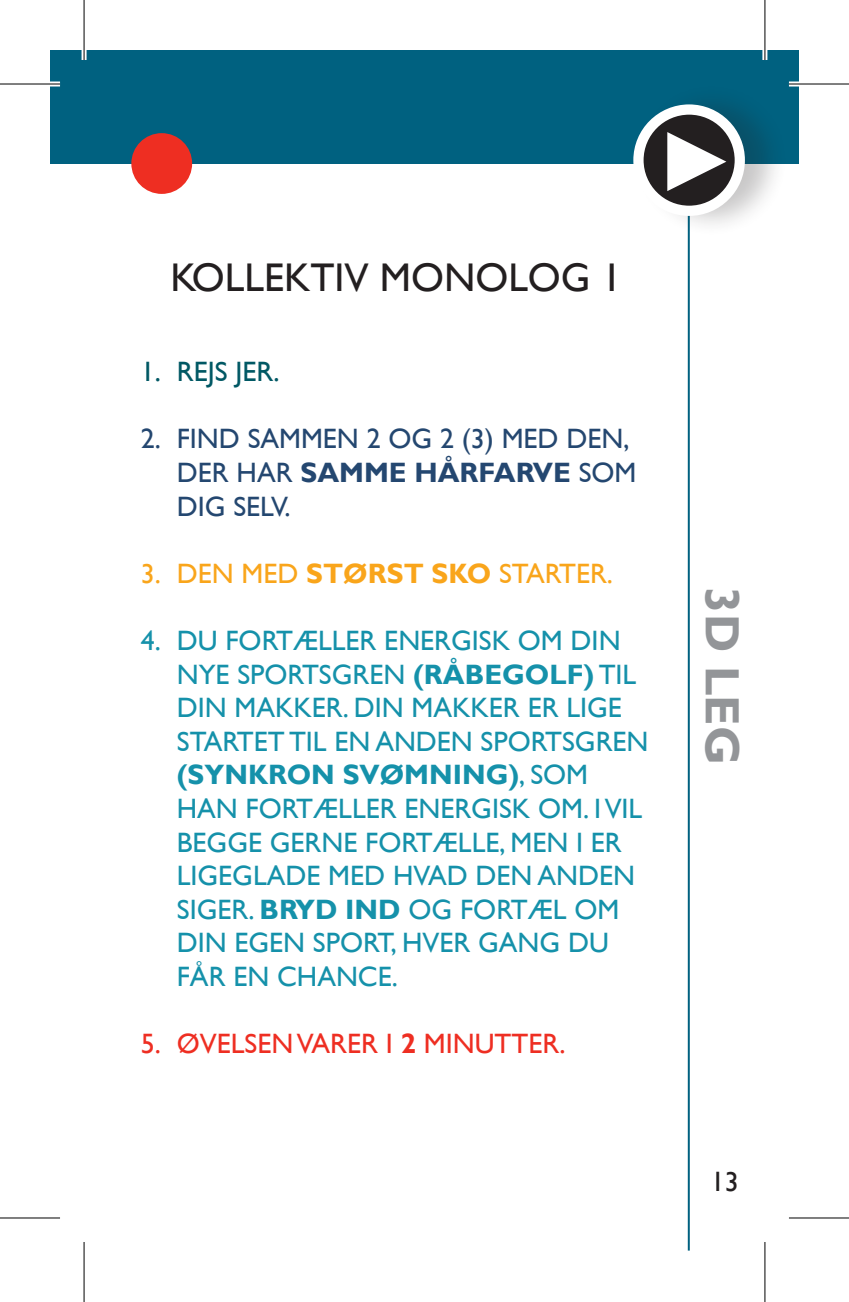
<style>
.page{position:relative;width:849px;height:1302px;background:#fff}
.page>*{position:absolute;margin:0;border:0;box-sizing:border-box;transform-origin:0 0}
.t1{font:700 48px "Gill Sans";color:#939598}
.t2{font:40px "Gill Sans";color:#231f20}
.t3{font:28px/33.6px "Gill Sans";color:#1591aa}
.t4{font:28px/33.6px "Gill Sans";color:#244770}
.t5{font:28px "Gill Sans";color:#f9a51b}
.t6{font:28px "Gill Sans";color:#ee2e22}
.t7{font:700 28px "Gill Sans";color:#1591aa}
.t8{font:28px "Gill Sans";color:#005864}
.t9{font:28px "Gill Sans";color:#231f20}
.s1{font-weight:700}
</style>
<div class="page">
<div style="left:50px;top:50px;width:748px;height:113px;background:#006180"></div>
<hr style="left:687px;top:204px;width:2px;height:1046px;background:#006180">
<div style="left:131px;top:133px;width:61px;height:61px;background:#ee2e22;border-radius:50%"></div>
<div style="left:634px;top:82px;width:164px;height:173px;background:#231f20;opacity:.25"></div>
<svg style="left:638px;top:110px;width:101px;height:101px;background:#524e4f"></svg>
<div style="left:633px;top:104px;width:111px;height:112px;border:10px solid #fff;border-radius:50%"></div>
<svg style="left:667px;top:132px;width:59px;height:59px"></svg>
<div style="left:0;top:82px;width:60px;height:5px;background:#fff"></div>
<div style="left:788px;top:82px;width:60px;height:5px;background:#fff"></div>
<hr style="left:82px;top:0;width:4px;height:60px;background:#fff">
<svg style="left:762px;top:0;width:5px;height:60px"></svg>
<svg style="left:765px;top:1242px;width:1px;height:60px"></svg>
<hr style="left:0;top:83px;width:60px;height:2px;background:#000">
<hr style="left:788px;top:83px;width:60px;height:2px;background:#000">
<hr style="left:0;top:1217px;width:60px;height:2px;background:#000">
<hr style="left:788px;top:1217px;width:60px;height:2px;background:#000">
<hr style="left:83px;top:0;width:2px;height:60px;background:#000">
<hr style="left:83px;top:1242px;width:2px;height:60px;background:#000">
<hr style="left:764px;top:0;width:1px;height:60px;background:#000">
<hr style="left:764px;top:1242px;width:1px;height:60px;background:#000">
<h2 class="t2" style="left:170px;top:254px;width:452px">KOLLEKTIV MONOLOG 1</h2>
<p class="t8" style="left:141px;top:355px;width:140px">1.REJS JER.</p>
<p class="t4" style="left:177px;top:422px;width:461px;text-indent:-36px">2. FIND SAMMEN 2 OG 2 (3) MED DEN,<br>DER HAR <span class="s1">SAMME HÅRFARVE</span> SOM<br>DIG SELV.</p>
<p class="t5" style="left:141px;top:557px;width:473px">3.D EN MED <span class="s1">STØRST SKO</span> STARTER.</p>
<p class="t3" style="left:177px;top:623px;width:445px;text-indent:-36px">4.DU FORTÆLLER ENERGISK OM DIN<br>NYE SPORTSGREN <span class="s1">(RÅBEGOLF</span></p>
<p class="t3" style="left:177px;top:657px;width:473px;text-indent:406px"><span class="s1">)</span> TIL<br>DIN MAKKER. DIN MAKKER ER LIGE<br>STARTET TIL EN ANDEN SPORTSGREN</p>
<p class="t7" style="left:177px;top:758px;width:33px">(SYNKRON</p>
<p class="t7" style="left:342px;top:758px;width:22px">SVØMNING</p>
<p class="t3" style="left:177px;top:758px;width:467px;text-indent:331px"><span class="s1">)</span>, SOM<br>HAN FORTÆLLER ENERGISK OM. I VIL<br>BEGGE GERNE FORTÆLLE, MEN I ER<br>LIGEGLADE MED HVAD DEN ANDEN<br>SIGER. <span class="s1">BRYD IND</span> OG FORTÆL OM<br>DIN EGEN SPORT, HVER GANG DU<br>FÅR EN CHANCE.</p>
<p class="t6" style="left:141px;top:1027px;width:426px">5. ØVELSEN VARER I <span class="s1">2</span> MINUTTER.</p>
<h1 class="t1" style="left:750px;top:587px;width:179px;rotate:90deg">3D LEG</h1>
<p class="t9" style="left:710px;top:1165px;width:29px">13</p>
</div>
